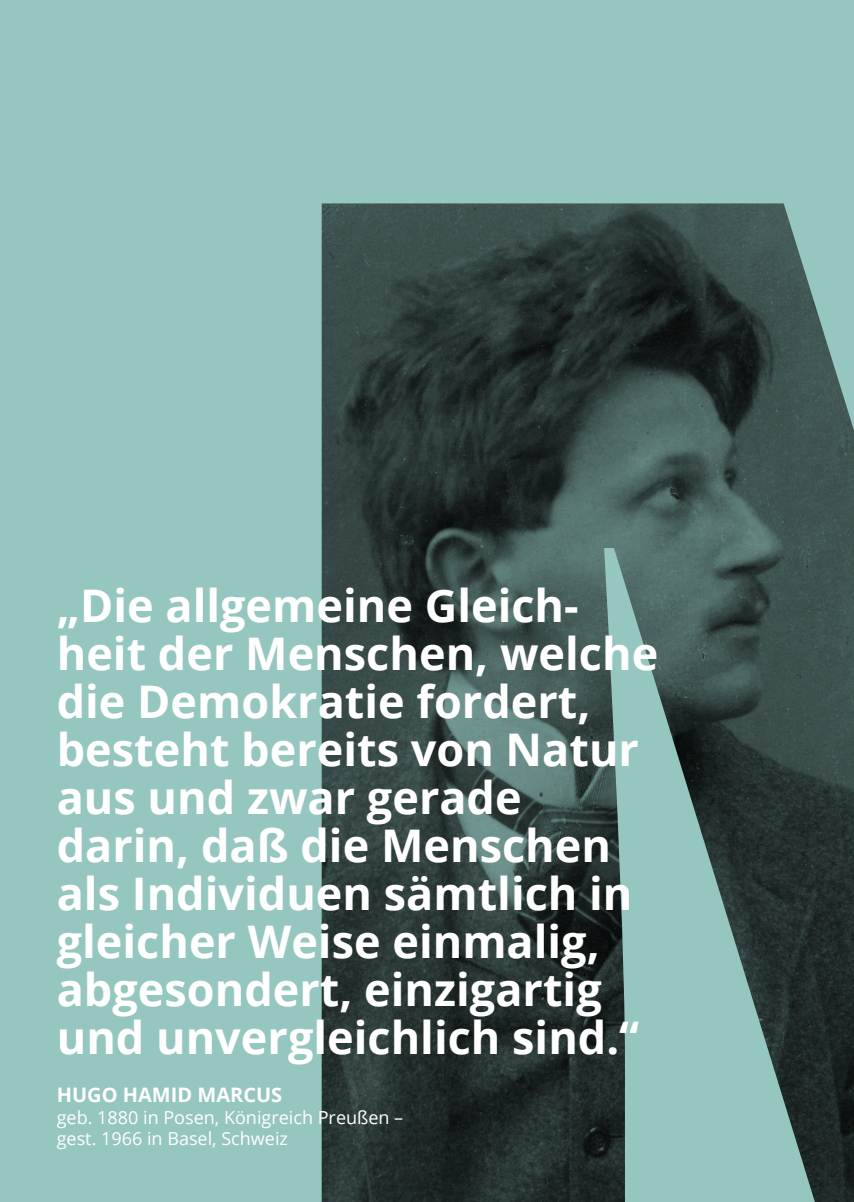
<style>
.page{position:relative;width:854px;height:1202px;background:#fff}
.page>*{position:absolute;margin:0;border:0;box-sizing:border-box;transform-origin:0 0}
.t1{font:700 45px/48px "Open Sans";color:#fff}
.t2{font:700 20px "Open Sans";color:#fff}
.t3{font:18px/21.6px "Open Sans";color:#fff}
</style>
<div class="page">
<div style="left:0;top:0;width:853px;height:1202px;background:#95c6c0"></div>
<img style="left:321px;top:203px;width:532px;height:999px">
<p class="t1" style="left:57px;top:581px;width:603px">„Die allgemeine Gleich&shy;heit der Menschen, welche die Demokratie fordert, besteht bereits von Natur aus und zwar gerade darin, daß die Menschen als Individuen sämtlich in gleicher Weise einmalig, abgesondert, einzigartig und unvergleichlich sind.“</p>
<p class="t2" style="left:57px;top:1081px;width:227px">HUGO HAMID MARCUS</p>
<p class="t3" style="left:57px;top:1106px;width:348px">geb. 1880 in Posen, Königreich Preußen – gest. 1966 in Basel, Schweiz</p>
</div>
